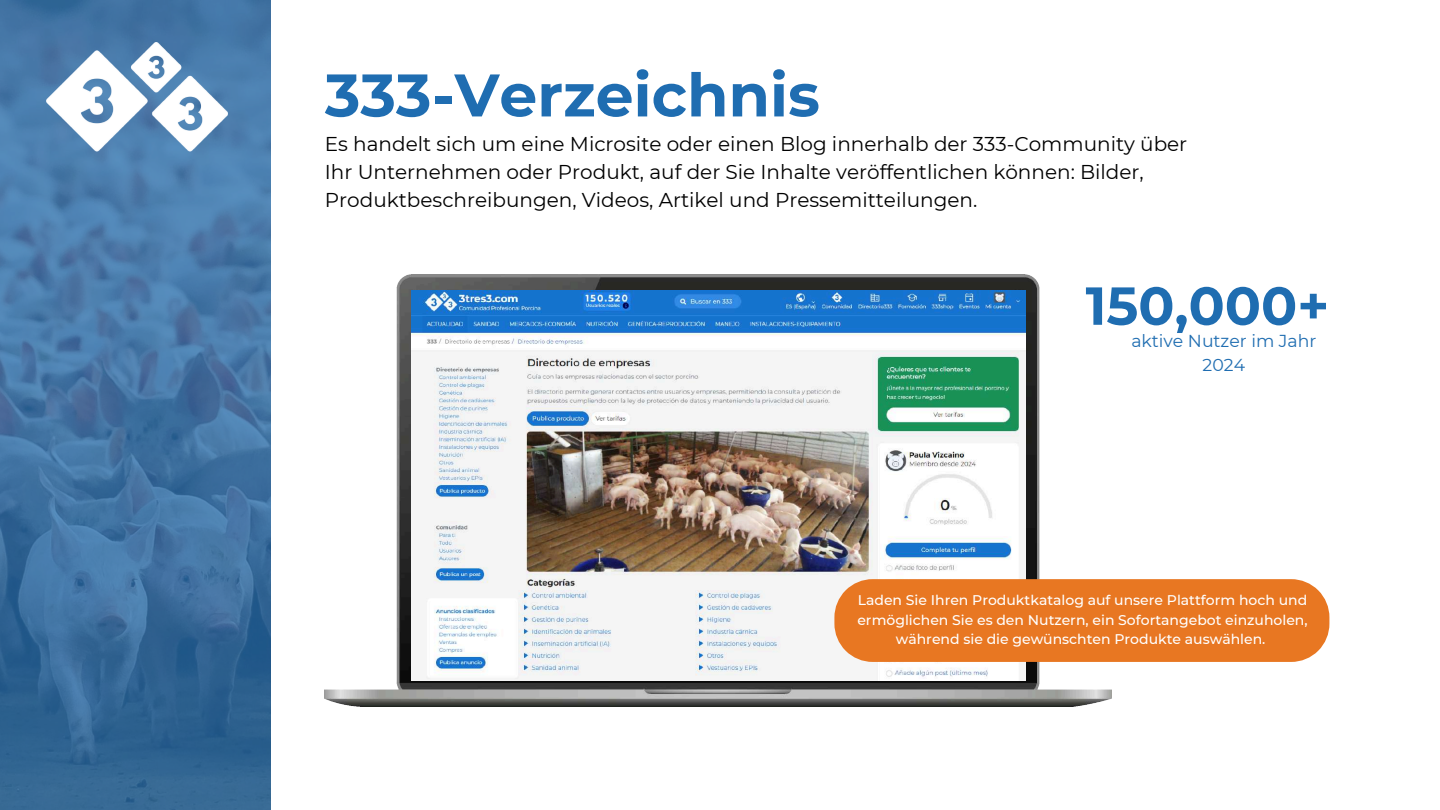
<style>
.page{position:relative;width:1440px;height:810px;background:#fff}
.page>*{position:absolute;margin:0;border:0;box-sizing:border-box;transform-origin:0 0}
.t1{font:700 60px "Montserrat";color:#1f6db1}
.t2{font:700 53.4px "Montserrat";color:#1f6db1}
.t3{font:20px/27.8px "Montserrat";color:#000}
.t4{font:17.3px/23.9px "Montserrat";color:#1f6db1;text-align:center}
.t5{font:500 14px/19.5px "Montserrat";color:#fff;text-align:center}
</style>
<div class="page">
<svg style="left:0;top:0;width:270px;height:810px;background:#4172a1"></svg>
<img style="left:47px;top:42px;width:180px;height:110px">
<img style="left:325px;top:275px;width:787px;height:432px">
<img style="left:412px;top:290px;width:613px;height:391px">
<div style="left:834px;top:579px;width:495px;height:83px;background:#e87722"></div>
<h1 class="t1" style="left:325px;top:58px;width:496px">333-Verzeichnis</h1>
<p class="t3" style="left:325px;top:130px;width:864px">Es handelt sich um eine Microsite oder einen Blog innerhalb der 333-Community über<br>Ihr Unternehmen oder Produkt, auf der Sie Inhalte veröffentlichen können: Bilder,<br>Produktbeschreibungen, Videos, Artikel und Pressemitteilungen.</p>
<h2 class="t2" style="left:1086px;top:273px;width:245px">150,000+</h2>
<p class="t4" style="left:1131px;top:329px;width:187px">aktive Nutzer im Jahr<br>2024</p>
<p class="t5" style="left:857px;top:590px;width:452px">Laden Sie Ihren Produktkatalog auf unsere Plattform hoch und ermöglichen Sie es den Nutzern, ein Sofortangebot einzuholen, während sie die gewünschten Produkte auswählen.</p>
</div>
